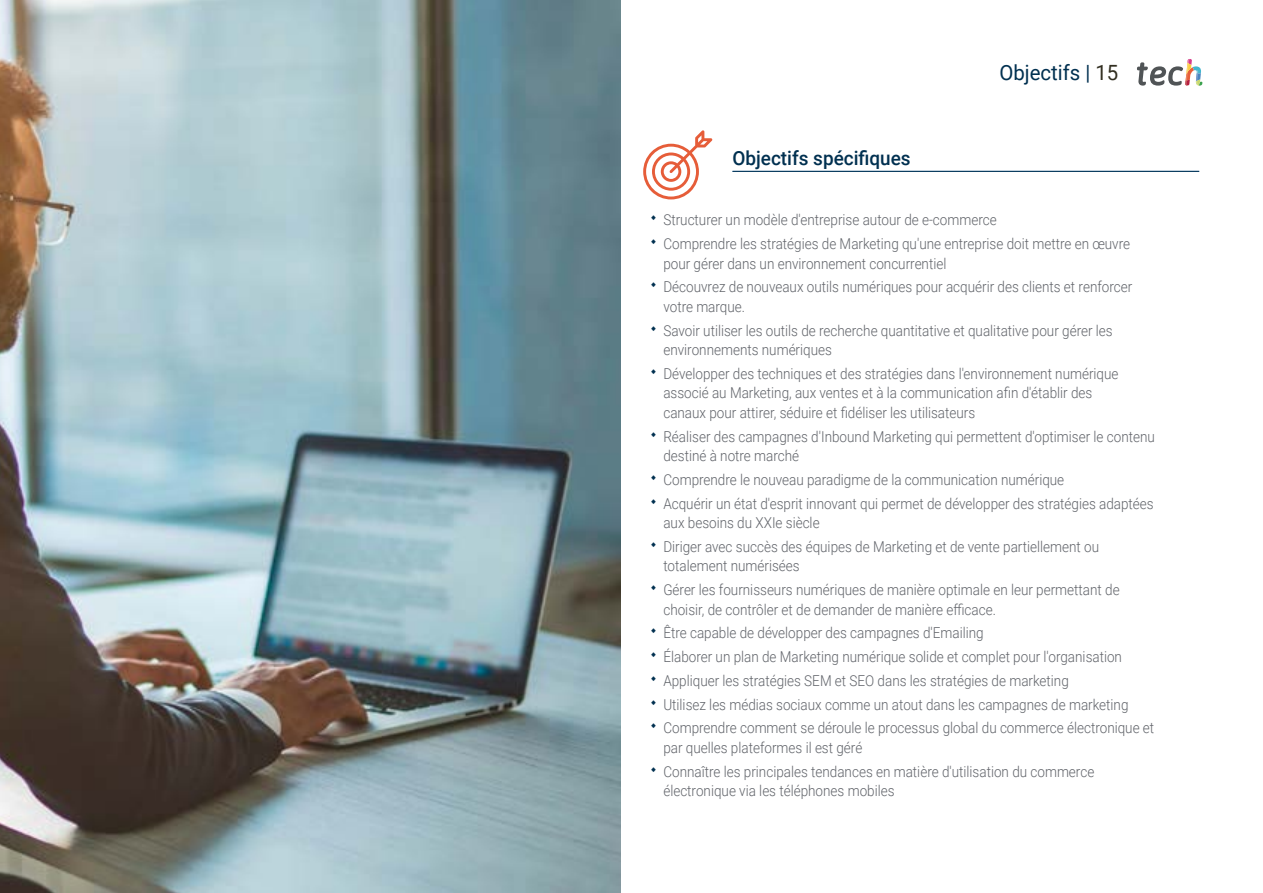
<style>
.page{position:relative;width:1263px;height:893px;background:#fff}
.page>*{position:absolute;margin:0;border:0;box-sizing:border-box;transform-origin:0 0}
.t1{font:21px "Roboto";color:#003050}
.t2{font:500 19.5px "Roboto";color:#003050}
.t3{font:300 15px/23.7px "Roboto";color:#61646a;scale:.9 1}
.s1{color:#312e20}
</style>
<div class="page">
<img style="left:0;top:0;width:621px;height:893px">
<svg style="left:1137px;top:59px;width:65px;height:27px"></svg>
<svg style="left:643px;top:130px;width:69px;height:69px"></svg>
<hr style="left:732px;top:171px;width:467px;height:1px;background:#003050">
<h2 class="t2" style="left:732px;top:144px;width:180px">Objectifs spécifiques</h2>
<h1 class="t1" style="left:999px;top:57px;width:120px">Objectifs | <span class="s1">15</span></h1>
<p class="t3" style="left:663px;top:208px;width:520px">Structurer un modèle d'entreprise autour de e-commerce<br>Comprendre les stratégies de Marketing qu'une entreprise doit mettre en œuvre</p>
<p class="t3" style="left:663px;top:251px;width:522px">pour gérer dans un environnement concurrentiel<br>Découvrez de nouveaux outils numériques pour acquérir des clients et renforcer</p>
<p class="t3" style="left:663px;top:294px;width:501px">votre marque.<br>Savoir utiliser les outils de recherche quantitative et qualitative pour gérer les</p>
<p class="t3" style="left:663px;top:337px;width:507px">environnements numériques<br>Développer des techniques et des stratégies dans l'environnement numérique</p>
<p class="t3" style="left:663px;top:383px;width:478px;line-height:19.5px">associé au Marketing, aux ventes et à la communication afin d'établir des canaux pour attirer, séduire et fidéliser les utilisateurs</p>
<p class="t3" style="left:663px;top:426px;width:548px;line-height:19.5px">Réaliser des campagnes d'Inbound Marketing qui permettent d'optimiser le contenu destiné à notre marché</p>
<p class="t3" style="left:663px;top:467px;width:546px">Comprendre le nouveau paradigme de la communication numérique<br>Acquérir un état d'esprit innovant qui permet de développer des stratégies adaptées</p>
<p class="t3" style="left:663px;top:510px;width:486px">aux besoins du XXIe siècle<br>Diriger avec succès des équipes de Marketing et de vente partiellement ou</p>
<p class="t3" style="left:663px;top:554px;width:508px">totalement numérisées<br>Gérer les fournisseurs numériques de manière optimale en leur permettant de</p>
<p class="t3" style="left:663px;top:597px;width:547px">choisir, de contrôler et de demander de manière efficace.<br>Être capable de développer des campagnes d'Emailing<br>Élaborer un plan de Marketing numérique solide et complet pour l'organisation Appliquer les stratégies SEM et SEO dans les stratégies de marketing<br>Utilisez les médias sociaux comme un atout dans les campagnes de marketing Comprendre comment se déroule le processus global du commerce électronique et</p>
<p class="t3" style="left:663px;top:735px;width:480px">par quelles plateformes il est géré<br>Connaître les principales tendances en matière d'utilisation du commerce</p>
<p class="t3" style="left:663px;top:778px;width:258px">électronique via les téléphones mobiles</p>
</div>
